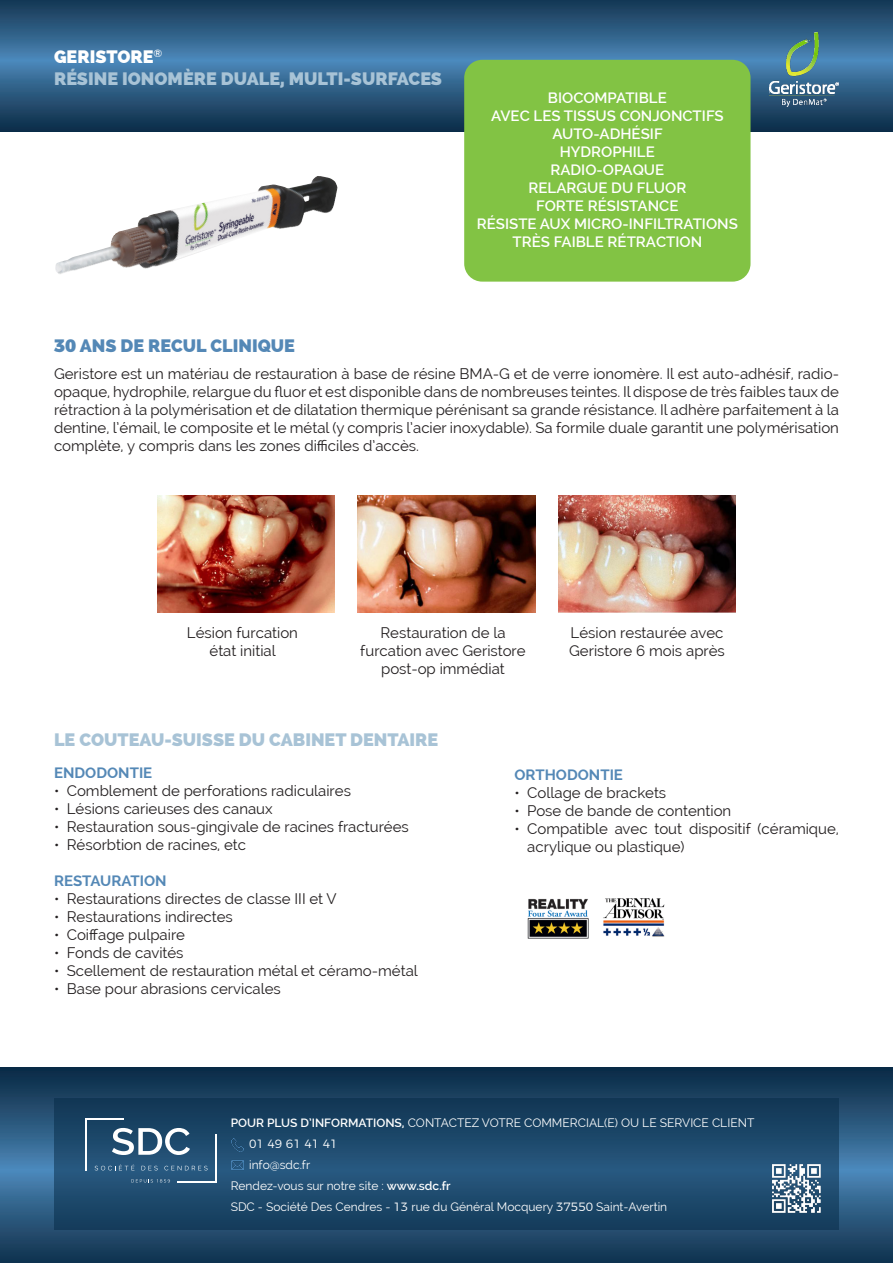
<style>
.page{position:relative;width:893px;height:1263px;background:#fff}
.page>*{position:absolute;margin:0;border:0;box-sizing:border-box;transform-origin:0 0}
.t1{font:800 18px "Raleway";color:#a8c3d6}
.t2{font:800 18px "Raleway";color:#5488b6}
.t3{font:800 18px "Raleway";color:#fff}
.t4{font:15px/18px "Raleway";color:#231f20}
.t5{font:600 15px "Raleway";color:#fff}
.t6{font:700 15px "Raleway";color:#5488b6}
.t7{font:12px "Raleway";color:#fff}
.t8{font:300 12px "Montserrat";color:#fff}
.s1{font-family:"Montserrat";font-weight:900}
.s2{font-weight:600}
.s3{font-family:"Montserrat";font-weight:300}
</style>
<div class="page">
<svg style="left:0;top:0;width:893px;height:132px;background:#2c5a7f"></svg>
<svg style="left:0;top:1067px;width:893px;height:196px;background:#1c4363"></svg>
<svg style="left:54px;top:1098px;width:785px;height:131px;background:#1c476a"></svg>
<svg style="left:112px;top:1128px;width:78px;height:27px"></svg>
<svg style="left:95px;top:1164px;width:39px;height:6px"></svg>
<svg style="left:142px;top:1166px;width:16px;height:4px"></svg>
<svg style="left:164px;top:1166px;width:44px;height:4px"></svg>
<svg style="left:131px;top:1179px;width:39px;height:3px"></svg>
<hr style="left:85px;top:1118px;width:1px;height:52px;background:#fff">
<hr style="left:85px;top:1118px;width:39px;height:1px;background:#fff">
<hr style="left:216px;top:1134px;width:1px;height:48px;background:#fff">
<hr style="left:178px;top:1181px;width:39px;height:1px;background:#fff">
<svg style="left:231px;top:1159px;width:13px;height:12px"></svg>
<svg style="left:231px;top:1138px;width:13px;height:13px"></svg>
<img style="left:764px;top:1156px;width:64px;height:64px">
<img style="left:55px;top:176px;width:283px;height:98px">
<img style="left:770px;top:33px;width:69px;height:73px">
<img style="left:157px;top:495px;width:177px;height:118px">
<img style="left:358px;top:495px;width:177px;height:118px">
<img style="left:558px;top:495px;width:178px;height:118px">
<div style="left:464px;top:60px;width:286px;height:222px;background:#82c344;border-radius:18px"></div>
<img style="left:527px;top:898px;width:138px;height:41px">
<p class="t3" style="left:54px;top:47px;width:110px">GERISTORE<sup>®</sup></p>
<p class="t1" style="left:54px;top:68px;width:390px">RÉSINE IONOMÈRE DUALE, MULTI-SURFACES</p>
<p class="t5" style="left:548px;top:89px;width:120px">BIOCOMPATIBLE</p>
<p class="t5" style="left:491px;top:107px;width:234px">AVEC LES TISSUS CONJONCTIFS</p>
<p class="t5" style="left:552px;top:125px;width:112px">AUTO-ADHÉSIF</p>
<p class="t5" style="left:560px;top:143px;width:97px">HYDROPHILE</p>
<p class="t5" style="left:550px;top:161px;width:115px">RADIO-OPAQUE</p>
<p class="t5" style="left:528px;top:179px;width:160px">RELARGUE DU FLUOR</p>
<p class="t5" style="left:536px;top:197px;width:144px">FORTE RÉSISTANCE</p>
<p class="t5" style="left:477px;top:215px;width:263px">RÉSISTE AUX MICRO-INFILTRATIONS</p>
<p class="t5" style="left:513px;top:233px;width:191px">TRÈS FAIBLE RÉTRACTION</p>
<p class="t2" style="left:54px;top:335px;width:242px"><span class="s1">30</span> ANS DE RECUL CLINIQUE</p>
<p class="t4" style="left:54px;top:364px;width:786px;text-align:justify">Geristore est un matériau de restauration à base de résine BMA-G et de verre ionomère. Il est auto-adhésif, radio&shy;opaque, hydrophile, relargue du fluor et est disponible dans de nombreuses teintes. Il dispose de très faibles taux de rétraction à la polymérisation et de dilatation thermique pérénisant sa grande résistance. Il adhère parfaitement à la dentine, l’émail, le composite et le métal (y compris l’acier inoxydable). Sa formile duale garantit une polymérisation complète, y compris dans les zones difficiles d’accès.</p>
<p class="t4" style="left:187px;top:624px;width:113px">Lésion furcation</p>
<p class="t4" style="left:210px;top:642px;width:68px">état initial</p>
<p class="t4" style="left:360px;top:624px;width:167px;text-align:center">Restauration de la furcation avec Geristore post-op immédiat</p>
<p class="t4" style="left:569px;top:624px;width:157px">Lésion restaurée avec<br>Geristore 6 mois après</p>
<p class="t1" style="left:54px;top:729px;width:386px">LE COUTEAU-SUISSE DU CABINET DENTAIRE</p>
<p class="t6" style="left:54px;top:764px;width:100px">ENDODONTIE</p>
<p class="t4" style="left:54px;top:782px;width:298px">• Comblement de perforations radiculaires</p>
<p class="t4" style="left:54px;top:800px;width:220px">• Lésions carieuses des canaux</p>
<p class="t4" style="left:54px;top:818px;width:356px">• Restauration sous-gingivale de racines fracturées</p>
<p class="t4" style="left:54px;top:836px;width:194px">• Résorbtion de racines, etc</p>
<p class="t6" style="left:54px;top:872px;width:114px">RESTAURATION</p>
<p class="t4" style="left:54px;top:890px;width:284px">• Restaurations directes de classe III et V</p>
<p class="t4" style="left:54px;top:908px;width:180px">• Restaurations indirectes</p>
<p class="t4" style="left:54px;top:926px;width:133px">• Coiffage pulpaire</p>
<p class="t4" style="left:54px;top:944px;width:131px">• Fonds de cavités</p>
<p class="t4" style="left:54px;top:962px;width:365px">• Scellement de restauration métal et céramo-métal</p>
<p class="t4" style="left:54px;top:980px;width:228px">• Base pour abrasions cervicales</p>
<p class="t6" style="left:514px;top:766px;width:110px">ORTHODONTIE</p>
<p class="t4" style="left:514px;top:783px;width:153px">• Collage de brackets</p>
<p class="t4" style="left:514px;top:801px;width:218px">• Pose de bande de contention</p>
<p class="t4" style="left:527px;top:819px;width:313px;text-indent:-13px">• Compatible avec tout dispositif (céramique, acrylique ou plastique)</p>
<p class="t7" style="left:231px;top:1116px;width:525px"><span class="s2">POUR PLUS D’INFORMATIONS,</span> CONTACTEZ VOTRE COMMERCIAL(E) OU LE SERVICE CLIENT</p>
<p class="t8" style="left:249px;top:1135px;width:90px">01 49 61 41 41</p>
<p class="t7" style="left:249px;top:1158px;width:63px">info@sdc.fr</p>
<p class="t7" style="left:231px;top:1179px;width:222px">Rendez-vous sur notre site : <span class="s2">www.sdc.fr</span></p>
<p class="t7" style="left:231px;top:1200px;width:438px">SDC - Société Des Cendres - <span class="s3">13</span> rue du Général Mocquery <span class="s3">37550</span> Saint-Avertin</p>
</div>
